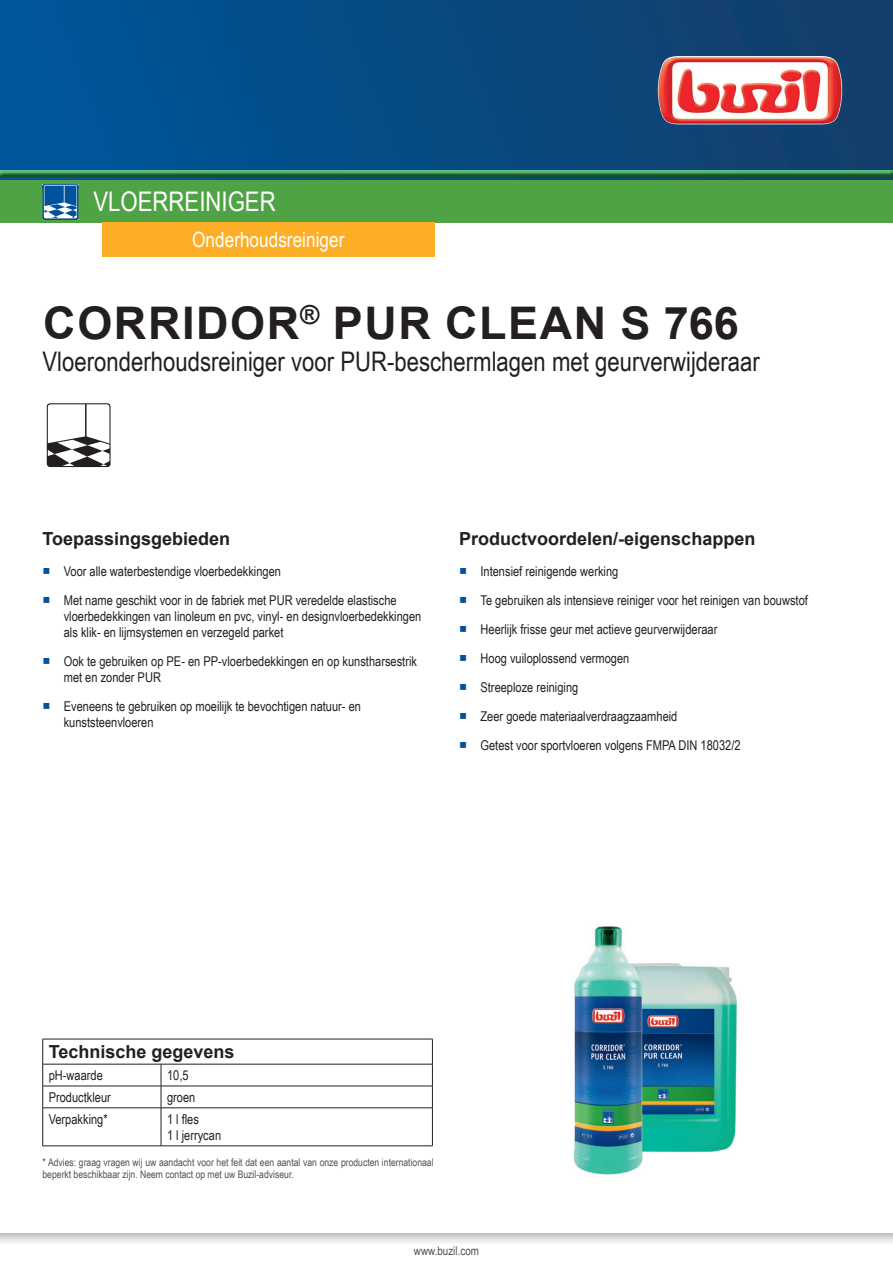
<style>
.page{position:relative;width:893px;height:1263px;background:#fff}
.page>*{position:absolute;margin:0;border:0;box-sizing:border-box;transform-origin:0 0}
.t1{font:700 45px "Arial";letter-spacing:.035em;color:#231f20}
.t2{font:27px "Arial Narrow";color:#231f20}
.t3{font:27px "Arial Narrow";color:#fff}
.t4{font:21px "Arial Narrow";color:#fff}
.t5{font:700 18px "Arial";color:#231f20}
.t6{font:13.5px/16.2px "Arial Narrow";color:#231f20}
.t7{font:12px "Arial Narrow";color:#4e5151}
.t8{font:10.5px/11.7px "Arial Narrow";color:#4d5152}
.s1{font-family:"Arial Unicode MS";color:#01519b}
</style>
<div class="page">
<svg style="left:0;top:1233px;width:893px;height:10px"></svg>
<hr style="left:43px;top:1039px;width:118px;height:1px;background:#231f20">
<hr style="left:161px;top:1039px;width:272px;height:1px;background:#231f20">
<hr style="left:43px;top:1064px;width:118px;height:1px;background:#231f20">
<hr style="left:161px;top:1064px;width:272px;height:1px;background:#231f20">
<hr style="left:43px;top:1086px;width:118px;height:1px;background:#231f20">
<svg style="left:42px;top:1039px;width:1px;height:68px"></svg>
<hr style="left:161px;top:1086px;width:272px;height:1px;background:#231f20">
<svg style="left:161px;top:1064px;width:1px;height:43px"></svg>
<svg style="left:432px;top:1039px;width:1px;height:68px"></svg>
<hr style="left:43px;top:1107px;width:118px;height:1px;background:#231f20">
<hr style="left:42px;top:1108px;width:1px;height:38px;background:#231f20">
<hr style="left:161px;top:1107px;width:272px;height:1px;background:#231f20">
<hr style="left:161px;top:1108px;width:1px;height:38px;background:#231f20">
<hr style="left:432px;top:1108px;width:1px;height:38px;background:#231f20">
<hr style="left:43px;top:1145px;width:118px;height:1px;background:#231f20">
<hr style="left:161px;top:1145px;width:272px;height:1px;background:#231f20">
<img style="left:573px;top:925px;width:165px;height:250px">
<svg style="left:47px;top:403px;width:64px;height:64px"></svg>
<div style="left:0;top:0;width:893px;height:180px;background:linear-gradient(to right,#00569a,#143e69)"></div>
<img style="left:658px;top:56px;width:184px;height:68px">
<div style="left:0;top:169px;width:893px;height:8px;background:#015599;opacity:.75"></div>
<div style="left:0;top:180px;width:893px;height:43px;background:#4fa345"></div>
<img style="left:43px;top:184px;width:35px;height:36px">
<svg style="left:44px;top:185px;width:35px;height:33px"></svg>
<div style="left:102px;top:223px;width:333px;height:34px;background:#fbae26"></div>
<h2 class="t3" style="left:94px;top:182px;width:184px">VLOERREINIGER</h2>
<h3 class="t4" style="left:192px;top:225px;width:154px">Onderhoudsreiniger</h3>
<h1 class="t1" style="left:43px;top:291px;width:697px">CORRIDOR<sup>®</sup> PUR CLEAN S 766</h1>
<h2 class="t2" style="left:43px;top:342px;width:719px">Vloeronderhoudsreiniger voor PUR-beschermlagen met geurverwijderaar</h2>
<h3 class="t5" style="left:43px;top:526px;width:189px">Toepassingsgebieden</h3>
<p class="t6" style="left:43px;top:562px;width:240px"><span class="s1">■</span> Voor alle waterbestendige vloerbedekkingen</p>
<p class="t6" style="left:64px;top:591px;width:359px;text-indent:-21px"><span class="s1">■</span> Met name geschikt voor in de fabriek met PUR veredelde elastische vloerbedekkingen van linoleum en pvc, vinyl- en designvloerbedekkingen als klik- en lijmsystemen en verzegeld parket</p>
<p class="t6" style="left:64px;top:653px;width:355px;text-indent:-21px"><span class="s1">■</span> Ook te gebruiken op PE- en PP-vloerbedekkingen en op kunstharsestrik met en zonder PUR</p>
<p class="t6" style="left:64px;top:698px;width:299px;text-indent:-21px"><span class="s1">■</span> Eveneens te gebruiken op moeilijk te bevochtigen natuur- en kunststeenvloeren</p>
<h3 class="t5" style="left:459px;top:526px;width:298px">Productvoordelen/-eigenschappen</h3>
<p class="t6" style="left:459px;top:562px;width:161px"><span class="s1">■</span> Intensief reinigende werking</p>
<p class="t6" style="left:459px;top:591px;width:350px"><span class="s1">■</span> Te gebruiken als intensieve reiniger voor het reinigen van bouwstof</p>
<p class="t6" style="left:459px;top:620px;width:260px"><span class="s1">■</span> Heerlijk frisse geur met actieve geurverwijderaar</p>
<p class="t6" style="left:459px;top:649px;width:172px"><span class="s1">■</span> Hoog vuiloplossend vermogen</p>
<p class="t6" style="left:459px;top:678px;width:121px"><span class="s1">■</span> Streeploze reiniging</p>
<p class="t6" style="left:459px;top:707px;width:220px"><span class="s1">■</span> Zeer goede materiaalverdraagzaamheid</p>
<p class="t6" style="left:459px;top:736px;width:283px"><span class="s1">■</span> Getest voor sportvloeren volgens FMPA DIN 18032/2</p>
<h3 class="t5" style="left:49px;top:1039px;width:187px">Technische gegevens</h3>
<p class="t6" style="left:49px;top:1066px;width:56px">pH-waarde</p>
<p class="t6" style="left:167px;top:1066px;width:23px">10,5</p>
<p class="t6" style="left:49px;top:1088px;width:64px">Productkleur</p>
<p class="t6" style="left:167px;top:1088px;width:30px">groen</p>
<p class="t6" style="left:49px;top:1110px;width:61px">Verpakking*</p>
<p class="t6" style="left:167px;top:1110px;width:56px">1 l fles<br>1 l jerrycan</p>
<p class="t8" style="left:43px;top:1156px;width:393px">* Advies: graag vragen wij uw aandacht voor het feit dat een aantal van onze producten internationaal beperkt beschikbaar zijn. Neem contact op met uw Buzil-adviseur.</p>
<p class="t7" style="left:414px;top:1242px;width:67px">www.buzil.com</p>
</div>
